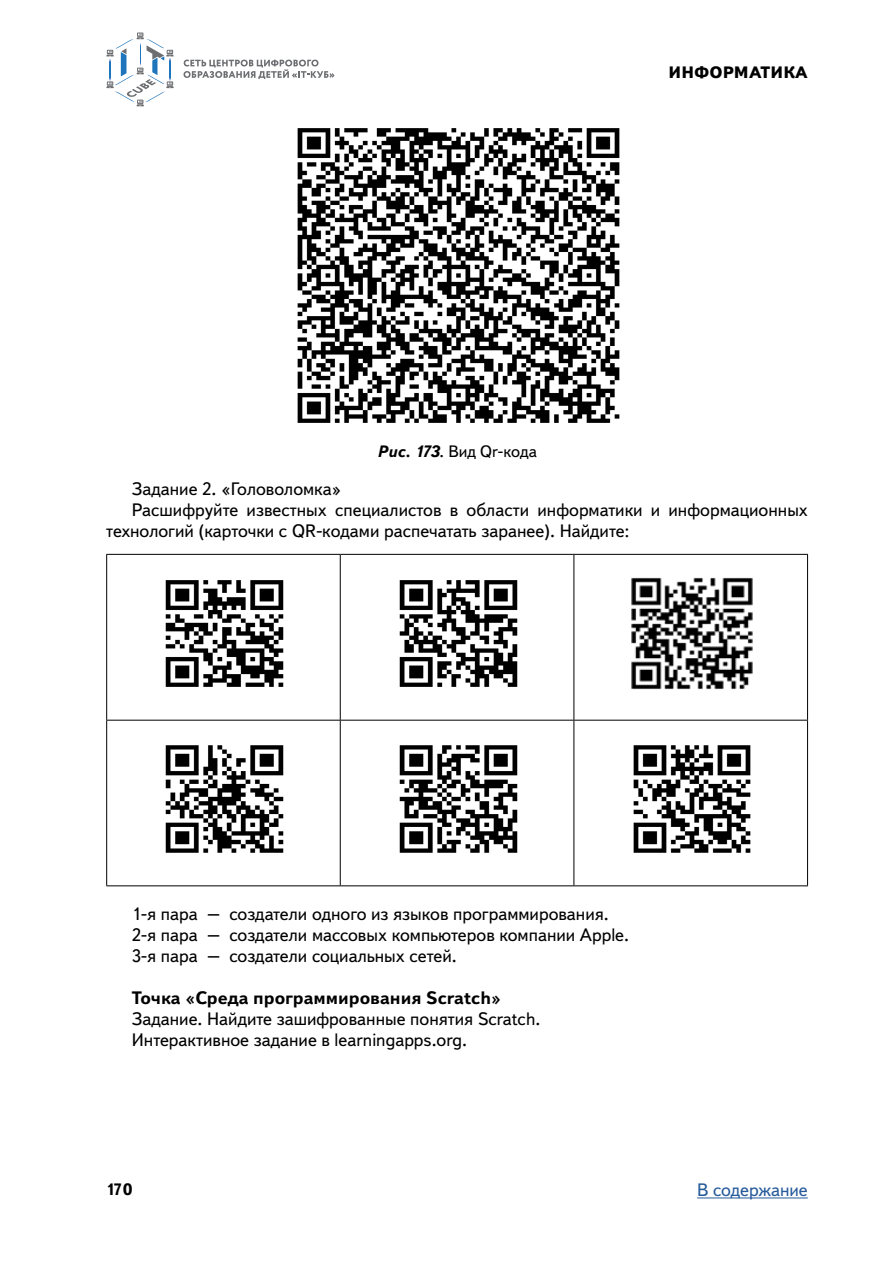
<style>
.page{position:relative;width:893px;height:1263px;background:#fff}
.page>*{position:absolute;margin:0;border:0;box-sizing:border-box;transform-origin:0 0}
.t1{font:18px/21px "Textbook New";color:#000}
.t2{font:700 18px "Textbook New";color:#000}
.t3{font:18px "Textbook New";color:#275b9b}
.t4{font:16.5px "Textbook New";color:#000}
.t5{font:800 16.5px "Textbook New";letter-spacing:.01em;color:#000}
.t6{font:700 16.5px "Textbook New";color:#000}
.s1{font-weight:700;font-style:italic}
</style>
<div class="page">
<hr style="left:697px;top:1197px;width:111px;height:1px;background:#275b9b">
<svg style="left:106px;top:33px;width:68px;height:73px"></svg>
<svg style="left:183px;top:60px;width:151px;height:19px"></svg>
<img style="left:297px;top:128px;width:323px;height:295px">
<hr style="left:106px;top:554px;width:234px;height:1px;background:#000">
<hr style="left:106px;top:555px;width:1px;height:165px;background:#000">
<hr style="left:340px;top:554px;width:234px;height:1px;background:#000">
<hr style="left:340px;top:555px;width:1px;height:165px;background:#000">
<hr style="left:574px;top:554px;width:234px;height:1px;background:#000">
<hr style="left:573px;top:555px;width:1px;height:165px;background:#000">
<hr style="left:807px;top:555px;width:1px;height:165px;background:#000">
<hr style="left:106px;top:720px;width:234px;height:1px;background:#000">
<hr style="left:106px;top:720px;width:1px;height:165px;background:#000">
<hr style="left:106px;top:885px;width:234px;height:1px;background:#000">
<hr style="left:340px;top:720px;width:234px;height:1px;background:#000">
<hr style="left:340px;top:720px;width:1px;height:165px;background:#000">
<hr style="left:340px;top:885px;width:234px;height:1px;background:#000">
<hr style="left:574px;top:720px;width:234px;height:1px;background:#000">
<hr style="left:573px;top:720px;width:1px;height:165px;background:#000">
<hr style="left:807px;top:720px;width:1px;height:165px;background:#000">
<hr style="left:574px;top:885px;width:234px;height:1px;background:#000">
<img style="left:165px;top:580px;width:119px;height:107px">
<img style="left:399px;top:580px;width:119px;height:107px">
<img style="left:631px;top:577px;width:122px;height:113px">
<img style="left:165px;top:745px;width:119px;height:108px">
<img style="left:399px;top:745px;width:119px;height:108px">
<img style="left:633px;top:745px;width:118px;height:108px">
<p class="t5" style="left:668px;top:62px;width:141px">ИНФОРМАТИКА</p>
<p class="t4" style="left:377px;top:441px;width:161px"><span class="s1">Рис. 173</span>. Вид Qr-кода</p>
<p class="t1" style="left:132px;top:478px;width:211px">Задание 2. «Головоломка»</p>
<p class="t1" style="left:132px;top:499px;width:678px">Расшифруйте известных специалистов в области информатики и информационных</p>
<p class="t1" style="left:106px;top:520px;width:524px">технологий (карточки с QR-кодами распечатать заранее). Найдите:</p>
<p class="t1" style="left:132px;top:903px;width:496px">1-я пара – создатели одного из языков программирования.<br>2-я пара – создатели массовых компьютеров компании Apple.<br>3-я пара – создатели социальных сетей.</p>
<p class="t2" style="left:132px;top:986px;width:371px">Точка «Среда программирования Scratch»</p>
<p class="t1" style="left:132px;top:1008px;width:408px">Задание. Найдите зашифрованные понятия Scratch.<br>Интерактивное задание в learningapps.org.</p>
<p class="t6" style="left:106px;top:1179px;width:28px">170</p>
<p class="t3" style="left:697px;top:1179px;width:112px">В содержание</p>
</div>
